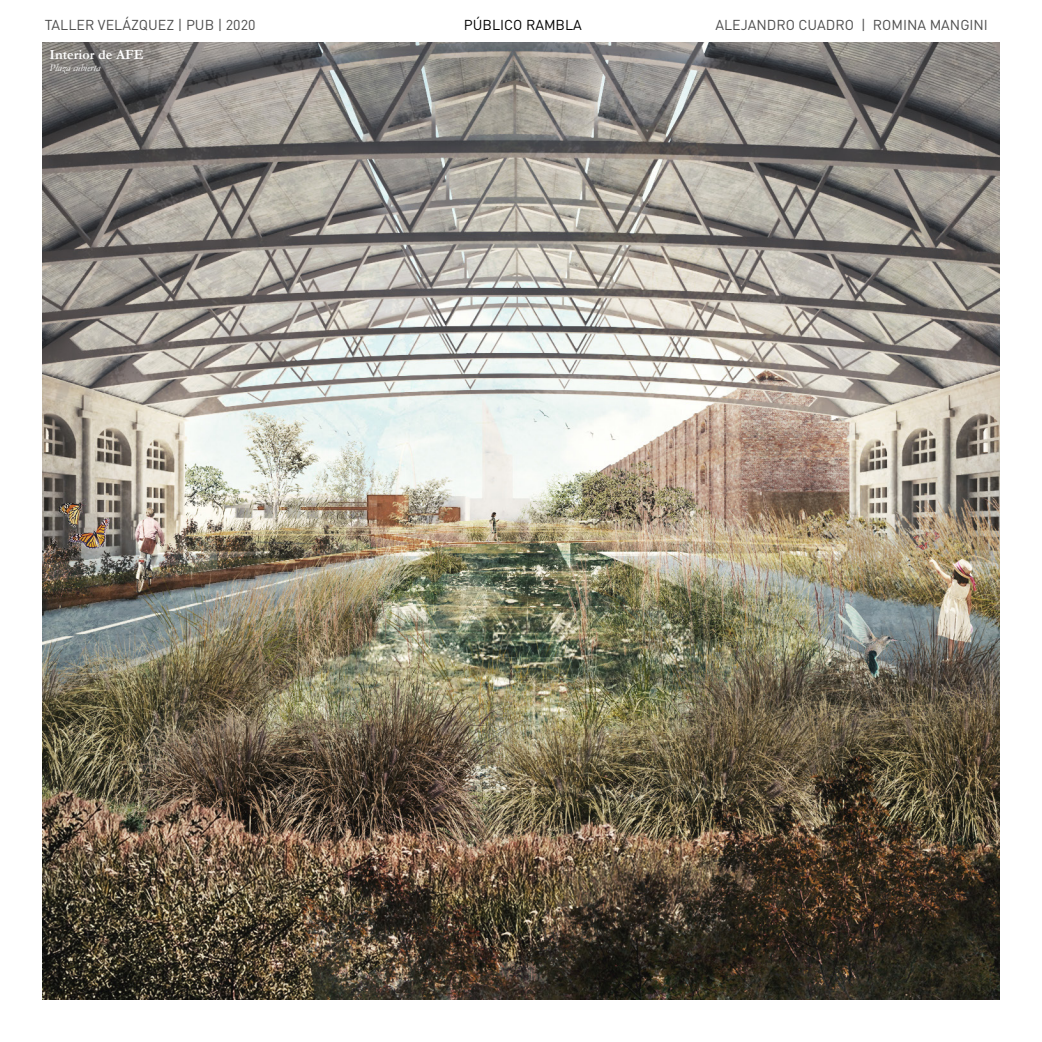
<style>
.page{position:relative;width:1042px;height:1042px;background:#fff}
.page>*{position:absolute;margin:0;border:0;box-sizing:border-box;transform-origin:0 0}
.t1{font:14.17px "DIN Pro";color:#4d4d4d}
.t2{font:14.17px "DIN Pro";color:#000}
.t3{font:700 14px "Garamond";color:#fff}
.t4{font:italic 10.5px "Garamond";color:#fff}
</style>
<div class="page">
<img style="left:42px;top:42px;width:958px;height:958px">
<p class="t1" style="left:45px;top:16px;width:212px">TALLER VELÁZQUEZ | PUB | 2020</p>
<p class="t2" style="left:464px;top:16px;width:120px">PÚBLICO RAMBLA</p>
<p class="t1" style="left:715px;top:16px;width:274px">ALEJANDRO CUADRO | ROMINA MANGINI</p>
<p class="t3" style="left:50px;top:45px;width:96px">Interior de AFE</p>
<p class="t4" style="left:50px;top:61px;width:52px">Plaza cubierta</p>
</div>
